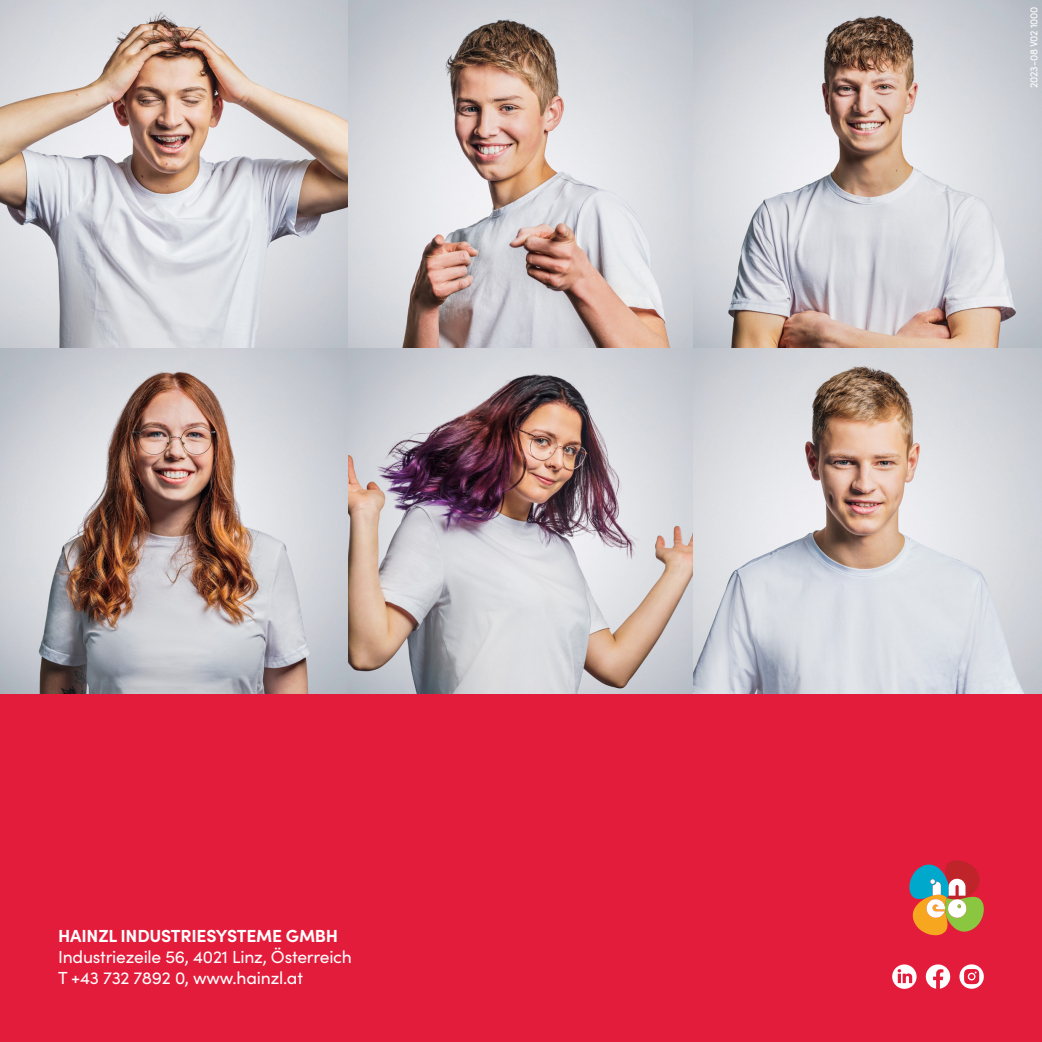
<style>
.page{position:relative;width:1042px;height:1042px;background:#fff}
.page>*{position:absolute;margin:0;border:0;box-sizing:border-box;transform-origin:0 0}
.Kontakt_2-zeilig{font:17.5px "Sofia Pro";letter-spacing:-.01em;color:#fff}
.Kontakt_2-zeilig-2{font:700 17.5px "Sofia Pro";letter-spacing:-.01em;color:#fff}
.Subheadline{font:10.5px "Sofia Pro";letter-spacing:-.02em;color:#fff}
</style>
<div class="page">
<div style="left:0;top:694px;width:1042px;height:348px;background:#e41c3b"></div>
<img style="left:0;top:0;width:1042px;height:694px">
<svg style="left:926px;top:964px;width:24px;height:24px"></svg>
<svg style="left:959px;top:964px;width:25px;height:25px"></svg>
<svg style="left:892px;top:964px;width:24px;height:25px"></svg>
<svg style="left:909px;top:860px;width:75px;height:75px"></svg>
<p class="Kontakt_2-zeilig-2" style="left:58px;top:922px;width:282px">HAINZL INDUSTRIESYSTEME GMBH</p>
<p class="Kontakt_2-zeilig" style="left:58px;top:944px;width:295px">Industriezeile 56, 4021 Linz, Österreich</p>
<p class="Kontakt_2-zeilig" style="left:58px;top:965px;width:246px">T +43 732 7892 0, www.hainzl.at</p>
<p class="Subheadline" style="left:1026px;top:88px;width:83px;rotate:-90deg">2023-08 V02 1000</p>
</div>
